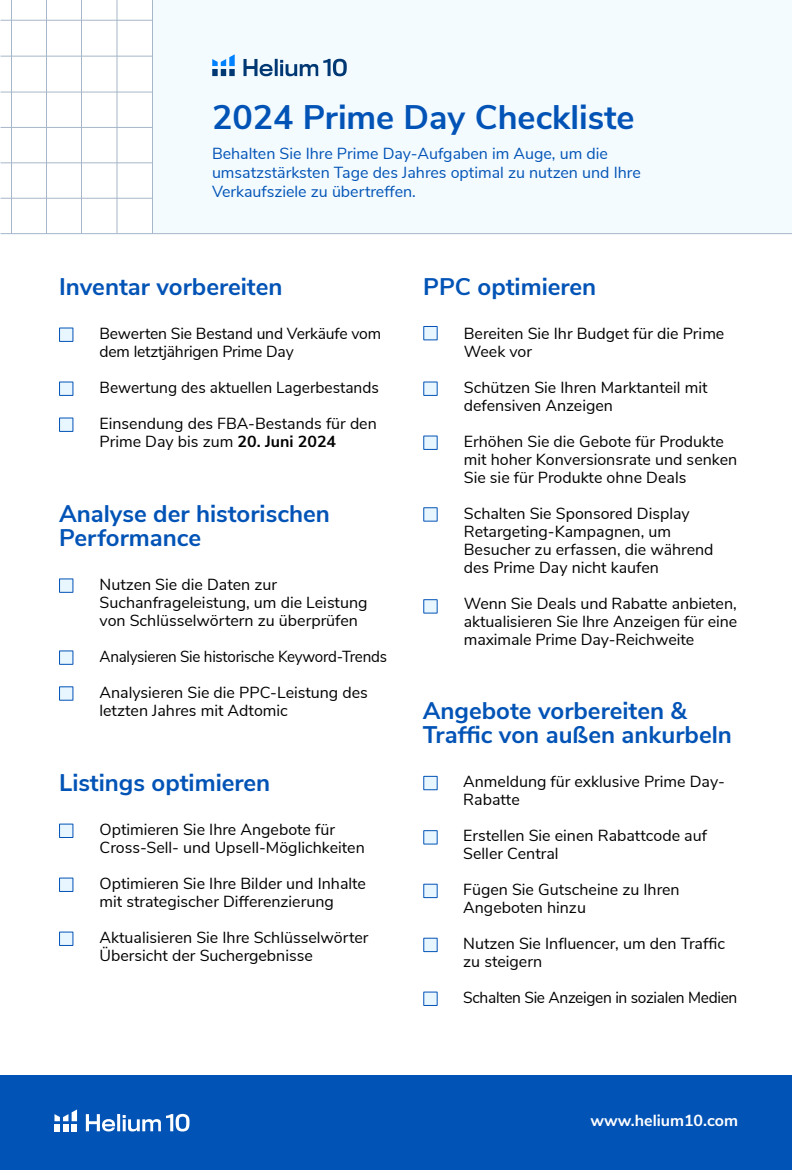
<style>
.page{position:relative;width:792px;height:1170px;background:#fff}
.page>*{position:absolute;margin:0;border:0;box-sizing:border-box;transform-origin:0 0}
.t1{font:700 34px "Nunito Sans";color:#0253b6}
.t2{font:700 24px/24px "Nunito Sans";color:#0253b6}
.t3{font:16px/18px "Nunito Sans";color:#000}
.t4{font:16px/19px "Nunito Sans";color:#0253b6}
.t5{font:16px "Nunito Sans";color:#000;scale:.95 1}
.t6{font:16px "Nunito Sans";letter-spacing:-.02em;color:#000}
.t7{font:700 16px "Nunito Sans";color:#fff}
.s1{font-weight:700}
</style>
<div class="page">
<div style="left:152px;top:0;width:640px;height:234px;background:#f3fbff"></div>
<hr style="left:0;top:233px;width:792px;height:1px;background:#a6b7c9">
<hr style="left:0;top:198px;width:153px;height:1px;background:#a6b7c9">
<hr style="left:0;top:163px;width:153px;height:1px;background:#a6b7c9">
<hr style="left:0;top:127px;width:153px;height:1px;background:#a6b7c9">
<hr style="left:0;top:92px;width:153px;height:1px;background:#a6b7c9">
<hr style="left:0;top:56px;width:153px;height:1px;background:#a6b7c9">
<hr style="left:0;top:20px;width:153px;height:1px;background:#a6b7c9">
<hr style="left:11px;top:0;width:1px;height:234px;background:#a6b7c9">
<hr style="left:46px;top:0;width:1px;height:234px;background:#a6b7c9">
<hr style="left:81px;top:0;width:1px;height:234px;background:#a6b7c9">
<hr style="left:117px;top:0;width:1px;height:234px;background:#a6b7c9">
<hr style="left:152px;top:0;width:1px;height:234px;background:#a6b7c9">
<svg style="left:243px;top:59px;width:104px;height:17px"></svg>
<svg style="left:212px;top:54px;width:23px;height:22px"></svg>
<div style="left:0;top:1076px;width:792px;height:94px;background:#0253b6"></div>
<svg style="left:86px;top:1114px;width:103px;height:18px"></svg>
<svg style="left:54px;top:1109px;width:23px;height:22px"></svg>
<div style="left:424px;top:326px;width:13px;height:14px;background:#e8f6ff"></div>
<div style="left:423px;top:326px;width:15px;height:14px;border:1px solid #0253b6"></div>
<div style="left:424px;top:382px;width:13px;height:13px;background:#e8f6ff"></div>
<div style="left:423px;top:382px;width:15px;height:14px;border:1px solid #0253b6"></div>
<div style="left:424px;top:436px;width:13px;height:13px;background:#e8f6ff"></div>
<div style="left:423px;top:436px;width:15px;height:14px;border:1px solid #0253b6"></div>
<div style="left:424px;top:508px;width:13px;height:13px;background:#e8f6ff"></div>
<div style="left:423px;top:507px;width:15px;height:15px;border:1px solid #0253b6"></div>
<div style="left:424px;top:600px;width:13px;height:13px;background:#e8f6ff"></div>
<div style="left:423px;top:599px;width:15px;height:15px;border:1px solid #0253b6"></div>
<div style="left:424px;top:776px;width:13px;height:14px;background:#e8f6ff"></div>
<div style="left:423px;top:776px;width:15px;height:14px;border:1px solid #0253b6"></div>
<div style="left:424px;top:831px;width:13px;height:13px;background:#e8f6ff"></div>
<div style="left:423px;top:830px;width:15px;height:15px;border:1px solid #0253b6"></div>
<div style="left:424px;top:884px;width:13px;height:14px;background:#e8f6ff"></div>
<div style="left:423px;top:884px;width:15px;height:14px;border:1px solid #0253b6"></div>
<div style="left:424px;top:938px;width:13px;height:14px;background:#e8f6ff"></div>
<div style="left:423px;top:938px;width:15px;height:14px;border:1px solid #0253b6"></div>
<div style="left:424px;top:992px;width:13px;height:13px;background:#e8f6ff"></div>
<div style="left:423px;top:992px;width:15px;height:14px;border:1px solid #0253b6"></div>
<div style="left:60px;top:328px;width:13px;height:13px;background:#e8f6ff"></div>
<div style="left:59px;top:328px;width:14px;height:14px;border:1px solid #0253b6"></div>
<div style="left:60px;top:382px;width:13px;height:13px;background:#e8f6ff"></div>
<div style="left:59px;top:382px;width:14px;height:14px;border:1px solid #0253b6"></div>
<div style="left:60px;top:418px;width:13px;height:13px;background:#e8f6ff"></div>
<div style="left:59px;top:418px;width:14px;height:14px;border:1px solid #0253b6"></div>
<div style="left:60px;top:579px;width:13px;height:13px;background:#e8f6ff"></div>
<div style="left:59px;top:578px;width:14px;height:15px;border:1px solid #0253b6"></div>
<div style="left:60px;top:651px;width:13px;height:13px;background:#e8f6ff"></div>
<div style="left:59px;top:650px;width:14px;height:15px;border:1px solid #0253b6"></div>
<div style="left:60px;top:687px;width:13px;height:13px;background:#e8f6ff"></div>
<div style="left:59px;top:686px;width:14px;height:15px;border:1px solid #0253b6"></div>
<div style="left:60px;top:824px;width:13px;height:13px;background:#e8f6ff"></div>
<div style="left:59px;top:824px;width:14px;height:14px;border:1px solid #0253b6"></div>
<div style="left:60px;top:878px;width:13px;height:13px;background:#e8f6ff"></div>
<div style="left:59px;top:878px;width:14px;height:14px;border:1px solid #0253b6"></div>
<div style="left:60px;top:932px;width:13px;height:13px;background:#e8f6ff"></div>
<div style="left:59px;top:932px;width:14px;height:14px;border:1px solid #0253b6"></div>
<p class="t1" style="left:212px;top:93px;width:424px">2024 Prime Day Checkliste</p>
<p class="t4" style="left:212px;top:143px;width:430px">Behalten Sie Ihre Prime Day-Aufgaben im Auge, um die umsatzstärksten Tage des Jahres optimal zu nutzen und Ihre<br>Verkaufsziele zu übertreffen.</p>
<p class="t2" style="left:59px;top:273px;width:225px">Inventar vorbereiten</p>
<p class="t3" style="left:100px;top:323px;width:283px">Bewerten Sie Bestand und Verkäufe vom dem letztjährigen Prime Day</p>
<p class="t3" style="left:100px;top:377px;width:281px">Bewertung des aktuellen Lagerbestands</p>
<p class="t3" style="left:100px;top:413px;width:279px">Einsendung des FBA-Bestands für den<br>Prime Day bis zum <span class="s1">20. Juni 2024</span></p>
<p class="t2" style="left:59px;top:501px;width:272px">Analyse der historischen<br>Performance</p>
<p class="t3" style="left:100px;top:574px;width:269px">Nutzen Sie die Daten zur<br>Suchanfrageleistung, um die Leistung von Schlüsselwörtern zu überprüfen</p>
<p class="t5" style="left:100px;top:645px;width:304px">Analysieren Sie historische Keyword-Trends</p>
<p class="t3" style="left:100px;top:682px;width:270px">Analysieren Sie die PPC-Leistung des letzten Jahres mit Adtomic</p>
<p class="t2" style="left:59px;top:770px;width:213px">Listings optimieren</p>
<p class="t3" style="left:100px;top:820px;width:267px">Optimieren Sie Ihre Angebote für<br>Cross-Sell- und Upsell-Möglichkeiten</p>
<p class="t3" style="left:100px;top:874px;width:268px">Optimieren Sie Ihre Bilder und Inhalte mit strategischer Differenzierung</p>
<p class="t3" style="left:100px;top:928px;width:271px">Aktualisieren Sie Ihre Schlüsselwörter<br>Übersicht der Suchergebnisse</p>
<p class="t2" style="left:423px;top:273px;width:175px">PPC optimieren</p>
<p class="t3" style="left:464px;top:323px;width:262px">Bereiten Sie Ihr Budget für die Prime<br>Week vor</p>
<p class="t3" style="left:464px;top:377px;width:245px">Schützen Sie Ihren Marktanteil mit defensiven Anzeigen</p>
<p class="t3" style="left:464px;top:431px;width:275px">Erhöhen Sie die Gebote für Produkte mit hoher Konversionsrate und senken<br>Sie sie für Produkte ohne Deals</p>
<p class="t3" style="left:464px;top:503px;width:251px">Schalten Sie Sponsored Display<br>Retargeting-Kampagnen, um<br>Besucher zu erfassen, die während des Prime Day nicht kaufen</p>
<p class="t3" style="left:464px;top:593px;width:275px;text-align:justify">Wenn Sie Deals und Rabatte anbieten, aktualisieren Sie Ihre Anzeigen für eine maximale Prime Day-Reichweite</p>
<p class="t2" style="left:423px;top:697px;width:311px">Angebote vorbereiten &amp;<br>Traffic von außen ankurbeln</p>
<p class="t3" style="left:463px;top:771px;width:263px">Anmeldung für exklusive Prime Day-<br>Rabatte</p>
<p class="t3" style="left:463px;top:825px;width:245px">Erstellen Sie einen Rabattcode auf<br>Seller Central</p>
<p class="t3" style="left:463px;top:879px;width:218px">Fügen Sie Gutscheine zu Ihren<br>Angeboten hinzu</p>
<p class="t3" style="left:463px;top:933px;width:263px">Nutzen Sie Influencer, um den Traffic zu steigern</p>
<p class="t6" style="left:463px;top:986px;width:276px">Schalten Sie Anzeigen in sozialen Medien</p>
<p class="t7" style="left:590px;top:1109px;width:149px">www.helium10.com</p>
</div>
